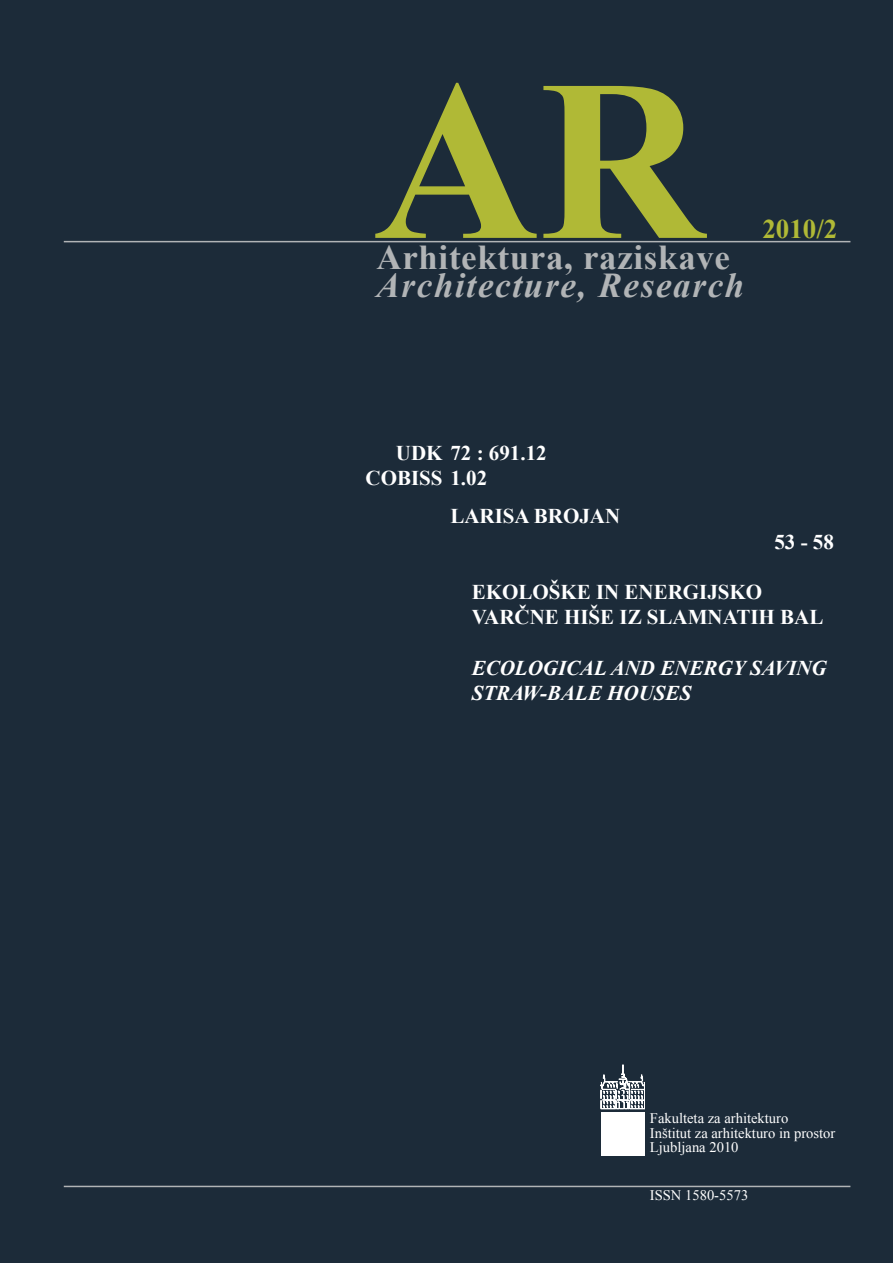
<style>
.page{position:relative;width:893px;height:1263px;background:#1c2b39}
.page>*{position:absolute;margin:0;border:0;box-sizing:border-box;transform-origin:0 0}
.t1{font:700 229.5px "Times New Roman";color:#b0b936}
.t2{font:700 34.8px/28.5px "Times New Roman";letter-spacing:.02em;color:#b1b4b6}
.t3{font:700 27px "Times New Roman";color:#b0b936}
.t4{font:700 21px/25.2px "Times New Roman";color:#fff}
.t5{font:italic 700 21px/25.2px "Times New Roman";color:#fff}
.t6{font:14.55px/14.5px "Times New Roman";color:#fff}
.s1{font-style:italic}
</style>
<div class="page">
<hr style="left:64px;top:1186px;width:786px;height:1px;background:#b1b4b6">
<hr style="left:64px;top:241px;width:786px;height:1px;background:#b1b4b6">
<svg style="left:600px;top:1064px;width:45px;height:45px"></svg>
<div style="left:601px;top:1112px;width:44px;height:44px;background:#fff"></div>
<p class="t1" style="left:373px;top:2px;width:333px">AR</p>
<p class="t2" style="left:376px;top:242px;width:369px">ARHITEKTURA, RAZISKAVE<br><span class="s1">ARCHITECTURE, RESEARCH</span></p>
<p class="t3" style="left:762px;top:210px;width:77px">2010/2</p>
<p class="t4" style="left:365px;top:440px;width:183px;text-indent:30px">UDK 72 : 691.12<br>COBISS 1.02</p>
<p class="t4" style="left:450px;top:503px;width:15px">LARISA</p>
<p class="t4" style="left:534px;top:503px;width:88px">BROJAN</p>
<p class="t4" style="left:774px;top:528px;width:61px">53 - 58</p>
<p class="t4" style="left:472px;top:579px;width:353px;text-indent:47px">LOŠKE IN ENERGIJSKO<br>VARČNE HIŠE IZ SLAMNATIH BAL</p>
<p class="t5" style="left:472px;top:654px;width:356px">ECOLOGICA L A ND ENER GY SAVING<br>STRA W-BA LE HOUSES</p>
<p class="t4" style="left:472px;top:579px;width:17px">EKO</p>
<p class="t6" style="left:650px;top:1111px;width:187px">Fakulteta za arhitekturo<br>Inštitut za arhitekturo in prostor<br>Ljubljana 2010</p>
<p class="t6" style="left:650px;top:1188px;width:100px">ISSN 1580-5573</p>
</div>
